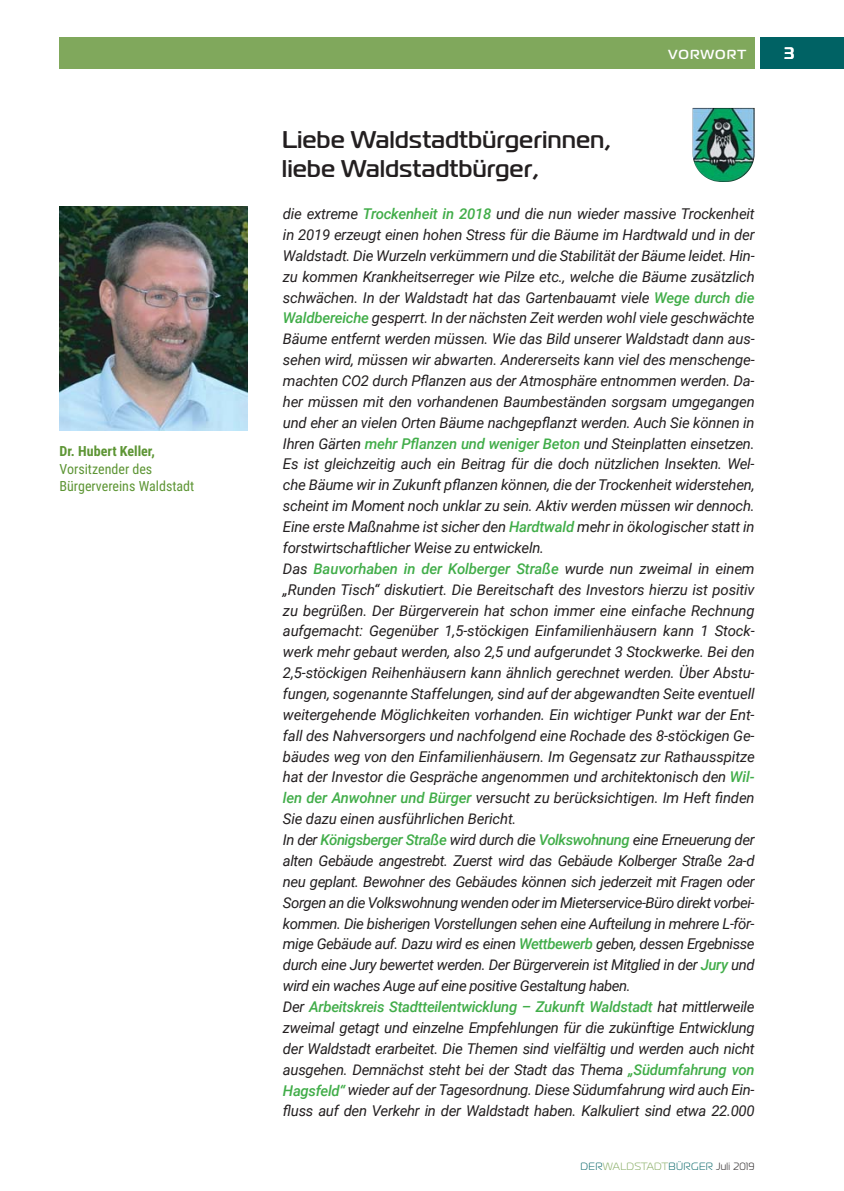
<style>
.page{position:relative;width:844px;height:1191px;background:#fff}
.page>*{position:absolute;margin:0;border:0;box-sizing:border-box;transform-origin:0 0}
.t1{font:700 24.15px/29.1px "Magistral";letter-spacing:.025em;color:#231f20}
.t2{font:700 16.62px "Magistral";color:#fff}
.t3{font:italic 14.88px/20.8px "Roboto";letter-spacing:-.015em;color:#231f20}
.t4{font:14px/17.5px "Roboto Condensed";color:#5d9534}
.t5{font:700 14px "Roboto Condensed";color:#5d9534}
.t6{font:700 13.12px "Magistral";letter-spacing:.085em;color:#fff}
.t7{font:10.5px "Magistral";letter-spacing:.035em;color:#006264}
.s1{font-weight:500;color:#41ad49}
.s2{color:#80a85c}
.s3{color:#231f20}
</style>
<div class="page">
<div style="left:759px;top:37px;width:84px;height:32px;background:#006264"></div>
<div style="left:60px;top:37px;width:694px;height:32px;background:#80a85c"></div>
<img style="left:59px;top:206px;width:188px;height:225px">
<img style="left:692px;top:108px;width:62px;height:72px">
<p class="t5" style="left:60px;top:443px;width:97px">Dr. Hubert Keller,</p>
<p class="t4" style="left:60px;top:460px;width:136px">Vorsitzender des<br>Bürgervereins Waldstadt</p>
<h1 class="t1" style="left:282px;top:128px;width:330px">Liebe Waldstadtbürgerinnen, liebe Waldstadtbürger,</h1>
<p class="t6" style="left:668px;top:50px;width:79px">VORWORT</p>
<p class="t3" style="left:283px;top:203px;width:473px">die extreme <span class="s1">Trockenheit in 2018</span> und die nun wieder massive Trockenheit in 2019 erzeugt einen hohen Stress für die Bäume im Hardtwald und in der Waldstadt. Die Wurzeln verkümmern und die Stabilität der Bäume leidet. Hin&shy;zu kommen Krankheitserreger wie Pilze etc., welche die Bäume zusätzlich schwächen. In der Waldstadt hat das Gartenbauamt viele <span class="s1">Wege durch die Waldbereiche</span> gesperrt. In der nächsten Zeit werden wohl viele geschwächte Bäume entfernt werden müssen. Wie das Bild unserer Waldstadt dann aus&shy;sehen wird, müssen wir abwarten. Andererseits kann viel des menschenge&shy;machten CO2 durch Pflanzen aus der Atmosphäre entnommen werden. Da&shy;her müssen mit den vorhandenen Baumbeständen sorgsam umgegangen und eher an vielen Orten Bäume nachgepflanzt werden. Auch Sie können in Ihren Gärten <span class="s1">mehr Pflanzen und weniger Beton</span> und Steinplatten einsetzen.<br>Es ist gleichzeitig auch ein Beitrag für die doch nützlichen Insekten. Wel&shy;che Bäume wir in Zukunft pflanzen können, die der Trockenheit widerstehen, scheint im Moment noch unklar zu sein. Aktiv werden müssen wir dennoch.<br>Eine erste Maßnahme ist sicher den <span class="s1">Hardtwald</span> mehr in ökologischer statt in forstwirtschaftlicher Weise zu entwickeln.<br>Das <span class="s1">Bauvorhaben in der Kolberger Straße</span> wurde nun zweimal in einem „Runden Tisch“ diskutiert. Die Bereitschaft des Investors hierzu ist positiv zu begrüßen. Der Bürgerverein hat schon immer eine einfache Rechnung aufgemacht: Gegenüber 1,5-stöckigen Einfamilienhäusern kann 1 Stock&shy;werk mehr gebaut werden, also 2,5 und aufgerundet 3 Stockwerke. Bei den 2,5-stöckigen Reihenhäusern kann ähnlich gerechnet werden. Über Abstu&shy;fungen, sogenannte Staffelungen, sind auf der abgewandten Seite eventuell weitergehende Möglichkeiten vorhanden. Ein wichtiger Punkt war der Ent&shy;fall des Nahversorgers und nachfolgend eine Rochade des 8-stöckigen Ge&shy;bäudes weg von den Einfamilienhäusern. Im Gegensatz zur Rathausspitze hat der Investor die Gespräche angenommen und architektonisch den <span class="s1">Wil&shy;len der Anwohner und Bürger</span> versucht zu berücksichtigen. Im Heft finden Sie dazu einen ausführlichen Bericht.<br>In der <span class="s1">Königsberger Straße</span> wird durch die <span class="s1">Volkswohnung</span> eine Erneuerung der alten Gebäude angestrebt. Zuerst wird das Gebäude Kolberger Straße 2a-d neu geplant. Bewohner des Gebäudes können sich jederzeit mit Fragen oder Sorgen an die Volkswohnung wenden oder im Mieterservice-Büro direkt vorbei&shy;kommen. Die bisherigen Vorstellungen sehen eine Aufteilung in mehrere L-för&shy;mige Gebäude auf. Dazu wird es einen <span class="s1">Wettbewerb</span> geben, dessen Ergebnisse durch eine Jury bewertet werden. Der Bürgerverein ist Mitglied in der <span class="s1">Jury</span> und wird ein waches Auge auf eine positive Gestaltung haben.<br>Der <span class="s1">Arbeitskreis Stadtteilentwicklung – Zukunft Waldstadt</span> hat mittlerweile zweimal getagt und einzelne Empfehlungen für die zukünftige Entwicklung der Waldstadt erarbeitet. Die Themen sind vielfältig und werden auch nicht ausgehen. Demnächst steht bei der Stadt das Thema <span class="s1">„Südumfahrung von Hagsfeld“</span> wieder auf der Tagesordnung. Diese Südumfahrung wird auch Ein&shy;fluss auf den Verkehr in der Waldstadt haben. Kalkuliert sind etwa 22.000</p>
<p class="t7" style="left:580px;top:1162px;width:175px">DER<span class="s2">WALDSTADT</span>BÜRGER <span class="s3">Juli 2019</span></p>
<p class="t2" style="left:783px;top:47px;width:12px">3</p>
</div>
